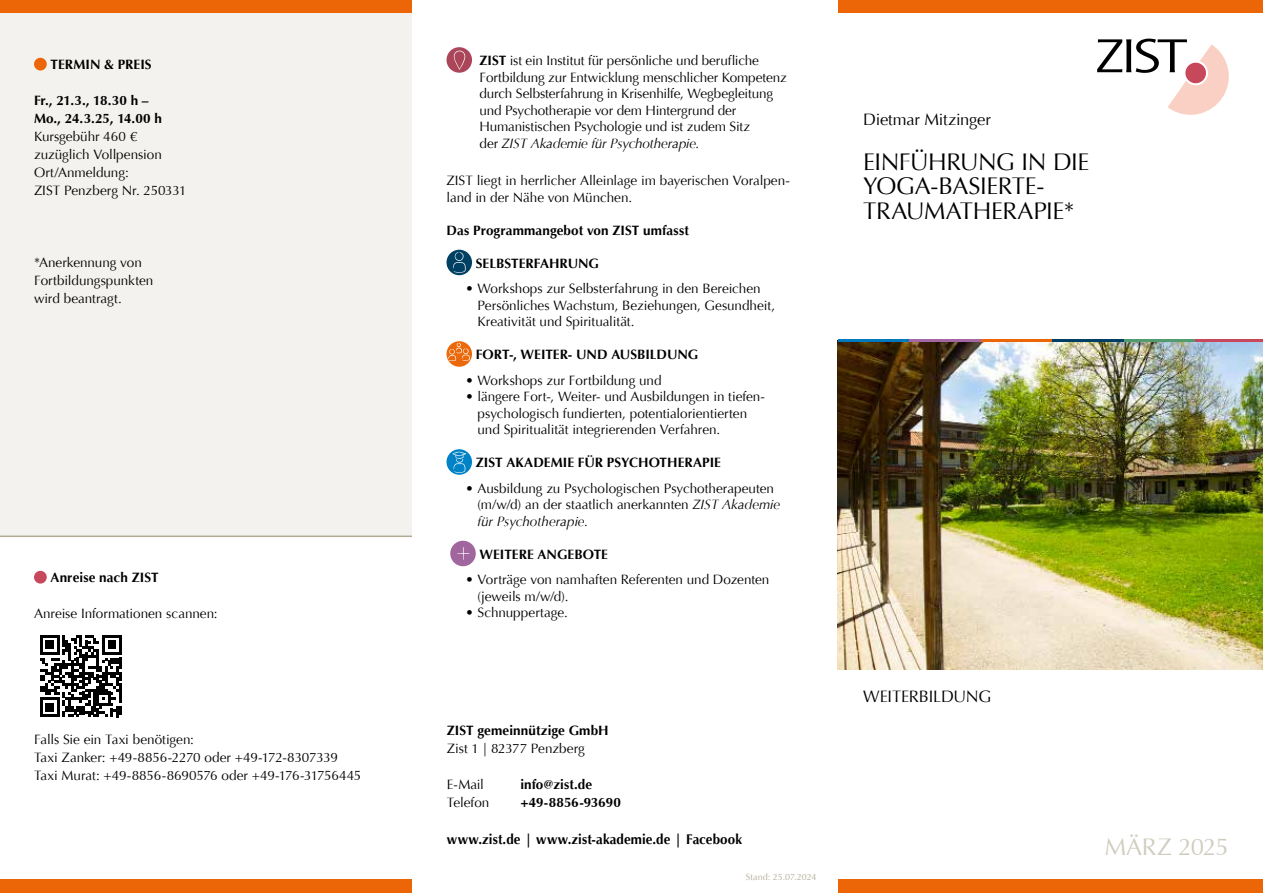
<style>
.page{position:relative;width:1263px;height:893px;background:#fff}
.page>*{position:absolute;margin:0;border:0;box-sizing:border-box;transform-origin:0 0}
.t1{font:24px/24px "Optima LT Pro";letter-spacing:-.02em;color:#000}
.t2{font:24px "Optima LT Pro";letter-spacing:-.02em;color:#d0cdbf}
.t3{font:16.5px "Optima LT Pro";letter-spacing:-.015em;color:#000}
.t4{font:700 13.95px "Optima LT Pro";letter-spacing:.01em;color:#000;scale:.96 1}
.t5{font:13.5px/16.5px "Optima LT Pro";letter-spacing:-.005em;color:#000}
.t6{font:700 13.5px/18px "Optima LT Pro";letter-spacing:.005em;color:#000}
.t7{font:9px "Optima LT Pro";color:#b0ab95}
.s1{font-weight:700}
.s2{font-style:italic}
</style>
<div class="page">
<div style="left:0;top:13px;width:412px;height:524px;background:#f3f2ef"></div>
<div style="left:0;top:0;width:1263px;height:13px;background:#ec6608"></div>
<div style="left:0;top:879px;width:1263px;height:14px;background:#ec6608"></div>
<div style="left:412px;top:0;width:426px;height:893px;background:#fff"></div>
<img style="left:838px;top:342px;width:425px;height:327px">
<hr style="left:838px;top:339px;width:71px;height:3px;background:#007abd">
<hr style="left:909px;top:339px;width:72px;height:3px;background:#a367a3">
<hr style="left:981px;top:339px;width:71px;height:3px;background:#ec6608">
<hr style="left:1052px;top:339px;width:72px;height:3px;background:#003f63">
<hr style="left:1124px;top:339px;width:72px;height:3px;background:#519b6f">
<hr style="left:1196px;top:339px;width:67px;height:3px;background:#c7475b">
<div style="left:34px;top:571px;width:13px;height:13px;background:#c7475b;border-radius:50%"></div>
<svg style="left:40px;top:635px;width:82px;height:82px"></svg>
<svg style="left:1097px;top:39px;width:132px;height:76px"></svg>
<div style="left:446px;top:47px;width:26px;height:26px;background:#ab4559;border-radius:50%"></div>
<svg style="left:454px;top:51px;width:12px;height:19px"></svg>
<div style="left:446px;top:250px;width:26px;height:25px;background:#004063;border-radius:50%"></div>
<svg style="left:453px;top:252px;width:13px;height:21px"></svg>
<svg style="left:446px;top:341px;width:26px;height:26px"></svg>
<svg style="left:448px;top:343px;width:22px;height:18px"></svg>
<svg style="left:446px;top:449px;width:26px;height:26px"></svg>
<svg style="left:453px;top:452px;width:13px;height:21px"></svg>
<div style="left:450px;top:541px;width:26px;height:25px;background:#a1669e;border-radius:50%"></div>
<svg style="left:457px;top:547px;width:13px;height:13px"></svg>
<div style="left:34px;top:58px;width:13px;height:13px;background:#ec6608;border-radius:50%"></div>
<p class="t6" style="left:51px;top:55px;width:103px">TERMIN &amp; PREIS</p>
<p class="t6" style="left:34px;top:91px;width:129px">Fr., 21.3., 18.30 h –<br>Mo., 24.3.25, 14.00 h</p>
<p class="t5" style="left:34px;top:128px;width:154px;line-height:18px">Kursgebühr 460 € zuzüglich Vollpension<br>Ort/Anmeldung:<br>ZIST Penzberg Nr. 250331</p>
<p class="t5" style="left:34px;top:254px;width:121px;line-height:18px">*Anerkennung von<br>Fortbildungspunkten wird beantragt.</p>
<p class="t6" style="left:51px;top:568px;width:110px">Anreise nach ZIST</p>
<p class="t5" style="left:34px;top:605px;width:185px">Anreise Informationen scannen:</p>
<p class="t5" style="left:34px;top:731px;width:329px;line-height:18px">Falls Sie ein Taxi benötigen:<br>Taxi Zanker: +49-8856-2270 oder +49-172-8307339<br>Taxi Murat: +49-8856-8690576 oder +49-176-31756445</p>
<p class="t5" style="left:479px;top:52px;width:309px"><span class="s1">ZIST</span> ist ein Institut für persönliche und berufliche Fortbildung zur Entwicklung menschlicher Kompetenz durch Selbsterfahrung in Krisenhilfe, Wegbegleitung und Psychotherapie vor dem Hintergrund der Humanistischen Psychologie und ist zudem Sitz<br>der <span class="s2">ZIST Akademie für Psychotherapie.</span></p>
<p class="t5" style="left:446px;top:172px;width:345px">ZIST liegt in herrlicher Alleinlage im bayerischen Voralpen&shy;land in der Nähe von München.</p>
<p class="t6" style="left:446px;top:221px;width:244px">Das Programmangebot von ZIST umfasst</p>
<p class="t6" style="left:476px;top:254px;width:125px">SELBSTERFAHRUNG</p>
<p class="t5" style="left:478px;top:280px;width:299px;text-indent:-12px">• Workshops zur Selbsterfahrung in den Bereichen<br>Persönliches Wachstum, Beziehungen, Gesundheit,<br>Kreativität und Spiritualität.</p>
<p class="t6" style="left:476px;top:345px;width:224px">FORT-, WEITER- UND AUSBILDUNG</p>
<p class="t5" style="left:466px;top:372px;width:197px">• Workshops zur Fortbildung und</p>
<p class="t5" style="left:478px;top:388px;width:289px;text-indent:-12px">• längere Fort-, Weiter- und Ausbildungen in tiefen&shy;psychologisch fundierten, potentialorientierten und Spiritualität integrierenden Verfahren.</p>
<p class="t6" style="left:476px;top:453px;width:247px">ZIST AKADEMIE FÜR PSYCHOTHERAPIE</p>
<p class="t5" style="left:478px;top:480px;width:304px;text-indent:-12px">• Ausbildung zu Psychologischen Psychotherapeuten (m/w/d) an der staatlich anerkannten <span class="s2">ZIST Akademie für Psychotherapie.</span></p>
<p class="t6" style="left:479px;top:545px;width:130px">WEITERE ANGEBOTE</p>
<p class="t5" style="left:478px;top:571px;width:293px;text-indent:-12px">• Vorträge von namhaften Referenten und Dozenten (jeweils m/w/d).</p>
<p class="t5" style="left:466px;top:604px;width:104px">• Schnuppertage.</p>
<p class="t6" style="left:447px;top:721px;width:163px">ZIST gemeinnützige GmbH</p>
<p class="t5" style="left:447px;top:740px;width:140px">Zist 1 | 82377 Penzberg</p>
<p class="t5" style="left:447px;top:776px;width:39px">E-Mail</p>
<p class="t6" style="left:520px;top:775px;width:73px">info@zist.de</p>
<p class="t5" style="left:447px;top:794px;width:44px">Telefon</p>
<p class="t6" style="left:520px;top:793px;width:102px">+49-8856-93690</p>
<p class="t4" style="left:447px;top:831px;width:309px">www.zist.de | www.zist-akademie.de | Facebook</p>
<p class="t7" style="left:746px;top:872px;width:72px">Stand: 25.07.2024</p>
<p class="t3" style="left:863px;top:110px;width:129px">Dietmar Mitzinger</p>
<h1 class="t1" style="left:863px;top:151px;width:228px">EINFÜHRUNG IN DIE<br>YOGA-BASIERTE-<br>TRAUMATHERAPIE*</h1>
<p class="t3" style="left:863px;top:686px;width:130px">WEITERBILDUNG</p>
<h1 class="t2" style="left:1105px;top:831px;width:126px">MÄRZ 2025</h1>
</div>
